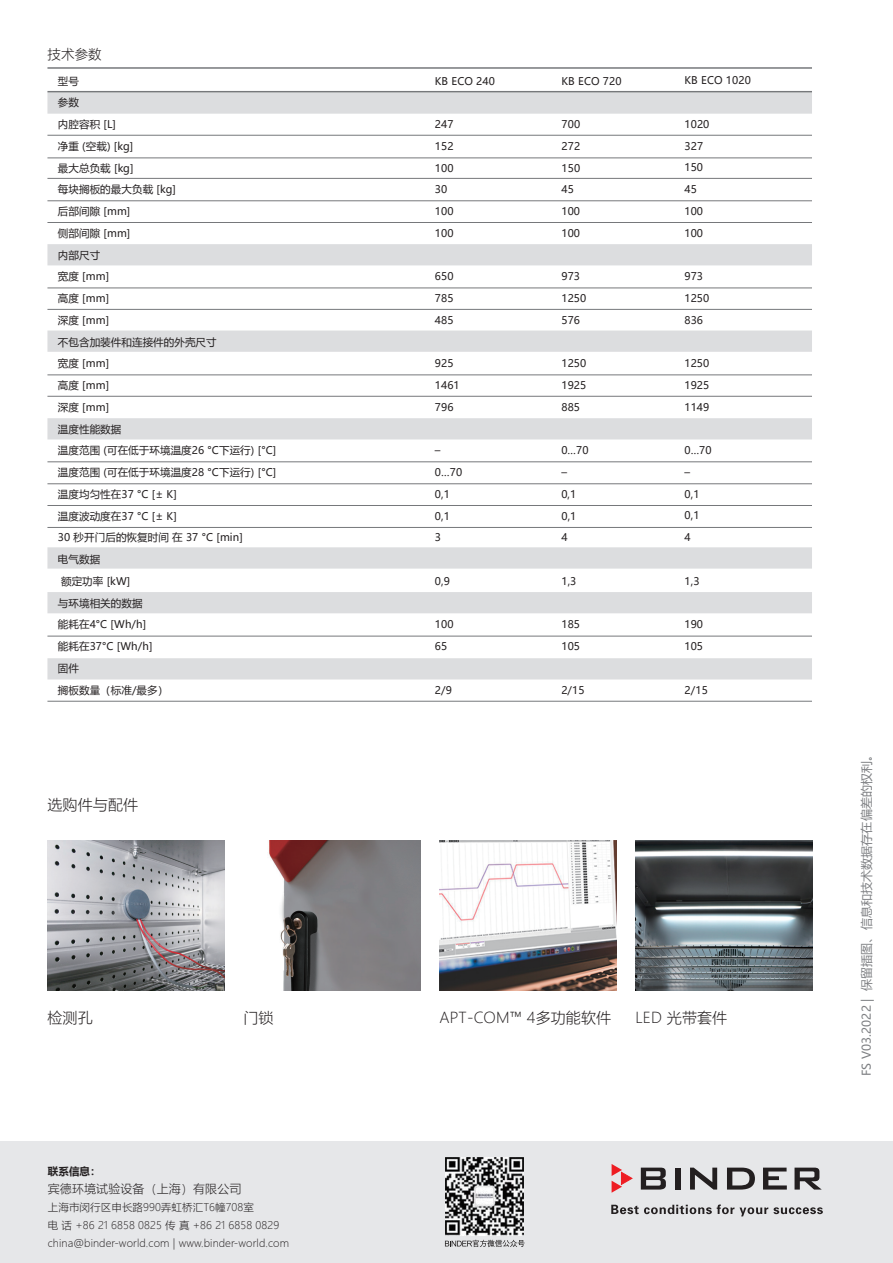
<style>
.page{position:relative;width:893px;height:1263px;background:#fff}
.page>*{position:absolute;margin:0;border:0;box-sizing:border-box;transform-origin:0 0}
.t1{font:15px "Microsoft Ya Hei UI Light";letter-spacing:.01em;color:#231f20}
.t2{font:13.5px "Microsoft Ya Hei UI Light";color:#231f20}
.t3{font:12px "Microsoft Ya Hei UI";letter-spacing:.01em;color:#7e8083}
.t4{font:12px "Microsoft Ya Hei UI Light";letter-spacing:.01em;color:#231f20}
.t5{font:10.5px/21.8px "Microsoft Ya Hei UI";letter-spacing:.01em;color:#231f20}
.t6{font:10.5px/18px "Microsoft Ya Hei UI Light";letter-spacing:.01em;color:#231f20}
.t7{font:700 10.5px "Microsoft Ya Hei UI";color:#231f20}
</style>
<div class="page">
<svg style="left:47px;top:92px;width:765px;height:587px"></svg>
<hr style="left:47px;top:67px;width:765px;height:2px;background:#76787b">
<hr style="left:47px;top:91px;width:765px;height:1px;background:#76787b">
<hr style="left:47px;top:135px;width:765px;height:1px;background:#76787b">
<hr style="left:47px;top:158px;width:765px;height:1px;background:#76787b">
<hr style="left:47px;top:178px;width:765px;height:1px;background:#76787b">
<hr style="left:47px;top:200px;width:765px;height:1px;background:#76787b">
<hr style="left:47px;top:222px;width:765px;height:1px;background:#76787b">
<hr style="left:47px;top:288px;width:765px;height:1px;background:#76787b">
<hr style="left:47px;top:309px;width:765px;height:1px;background:#76787b">
<hr style="left:47px;top:374px;width:765px;height:1px;background:#76787b">
<hr style="left:47px;top:396px;width:765px;height:1px;background:#76787b">
<hr style="left:47px;top:461px;width:765px;height:1px;background:#76787b">
<hr style="left:47px;top:483px;width:765px;height:1px;background:#76787b">
<hr style="left:47px;top:505px;width:765px;height:1px;background:#76787b">
<hr style="left:47px;top:527px;width:765px;height:1px;background:#76787b">
<hr style="left:47px;top:636px;width:765px;height:1px;background:#76787b">
<hr style="left:47px;top:701px;width:765px;height:1px;background:#76787b">
<img style="left:47px;top:841px;width:177px;height:150px">
<img style="left:269px;top:841px;width:151px;height:150px">
<img style="left:439px;top:841px;width:177px;height:150px">
<img style="left:635px;top:841px;width:177px;height:150px">
<div style="left:0;top:1142px;width:893px;height:121px;background:#e6e7e9"></div>
<svg style="left:611px;top:1204px;width:212px;height:12px"></svg>
<svg style="left:641px;top:1167px;width:25px;height:22px"></svg>
<div style="left:675px;top:1167px;width:5px;height:22px;background:#231f20"></div>
<svg style="left:690px;top:1167px;width:27px;height:22px"></svg>
<svg style="left:727px;top:1167px;width:28px;height:22px"></svg>
<svg style="left:763px;top:1167px;width:24px;height:22px"></svg>
<svg style="left:794px;top:1167px;width:27px;height:22px"></svg>
<svg style="left:612px;top:1164px;width:20px;height:29px"></svg>
<svg style="left:445px;top:1240px;width:80px;height:7px"></svg>
<img style="left:445px;top:1157px;width:78px;height:79px">
<p class="t2" style="left:47px;top:45px;width:56px">技术参数</p>
<p class="t5" style="left:58px;top:70px;width:23px">型号</p>
<p class="t5" style="left:58px;top:91px;width:23px">参数</p>
<p class="t5" style="left:58px;top:113px;width:60px">内腔容积 [L]</p>
<p class="t5" style="left:58px;top:135px;width:77px">净重 (空载) [kg]</p>
<p class="t5" style="left:58px;top:157px;width:77px">最大总负载 [kg]</p>
<p class="t5" style="left:58px;top:178px;width:120px">每块搁板的最大负载 [kg]</p>
<p class="t5" style="left:58px;top:200px;width:74px">后部间隙 [mm]</p>
<p class="t5" style="left:58px;top:222px;width:74px">侧部间隙 [mm]</p>
<p class="t5" style="left:58px;top:244px;width:44px">内部尺寸</p>
<p class="t5" style="left:58px;top:265px;width:53px">宽度 [mm]</p>
<p class="t5" style="left:58px;top:287px;width:53px">高度 [mm]</p>
<p class="t5" style="left:58px;top:309px;width:53px">深度 [mm]</p>
<p class="t5" style="left:58px;top:331px;width:160px">不包含加装件和连接件的外壳尺寸</p>
<p class="t5" style="left:58px;top:352px;width:53px">宽度 [mm]</p>
<p class="t5" style="left:58px;top:374px;width:53px">高度 [mm]</p>
<p class="t5" style="left:58px;top:396px;width:53px">深度 [mm]</p>
<p class="t5" style="left:58px;top:418px;width:65px">温度性能数据</p>
<p class="t5" style="left:58px;top:439px;width:220px">温度范围 (可在低于环境温度26 °C下运行) [°C]</p>
<p class="t5" style="left:58px;top:461px;width:220px">温度范围 (可在低于环境温度28 °C下运行) [°C]</p>
<p class="t5" style="left:58px;top:483px;width:121px">温度均匀性在37 °C [± K]</p>
<p class="t5" style="left:58px;top:505px;width:121px">温度波动度在37 °C [± K]</p>
<p class="t5" style="left:58px;top:526px;width:187px">30 秒开门后的恢复时间在 37 °C [min]</p>
<p class="t5" style="left:58px;top:548px;width:44px">电气数据</p>
<p class="t5" style="left:61px;top:570px;width:71px">额定功率 [kW]</p>
<p class="t5" style="left:58px;top:592px;width:86px">与环境相关的数据</p>
<p class="t5" style="left:58px;top:613px;width:90px">能耗在4°C [Wh/h]</p>
<p class="t5" style="left:58px;top:635px;width:96px">能耗在37°C [Wh/h]</p>
<p class="t5" style="left:58px;top:657px;width:23px">固件</p>
<p class="t5" style="left:58px;top:679px;width:112px">搁板数量（标准/最多）</p>
<h1 class="t1" style="left:47px;top:795px;width:92px">选购件与配件</h1>
<p class="t5" style="left:435px;top:70px;width:62px">KB ECO 240</p>
<p class="t5" style="left:435px;top:113px;width:20px">247<br>152<br>100<br>30<br>100<br>100</p>
<p class="t5" style="left:435px;top:265px;width:20px;text-align:justify">650<br>785<br>485</p>
<p class="t5" style="left:435px;top:352px;width:26px">925<br>1461<br>796</p>
<p class="t5" style="left:435px;top:439px;width:29px">–<br>0…70<br>0,1<br>0,1<br>3</p>
<p class="t5" style="left:435px;top:570px;width:17px">0,9</p>
<p class="t5" style="left:435px;top:613px;width:20px">100<br>65</p>
<p class="t5" style="left:435px;top:679px;width:18px">2/9</p>
<p class="t5" style="left:561px;top:70px;width:62px">KB ECO 720</p>
<p class="t5" style="left:561px;top:113px;width:20px">700<br>272<br>150<br>45<br>100<br>100</p>
<p class="t5" style="left:561px;top:265px;width:26px">973<br>1250<br>576</p>
<p class="t5" style="left:561px;top:352px;width:26px;text-align:justify">1250<br>1925<br>885</p>
<p class="t5" style="left:561px;top:439px;width:29px">0…70 –<br>0,1<br>0,1<br>4</p>
<p class="t5" style="left:561px;top:570px;width:17px">1,3</p>
<p class="t5" style="left:561px;top:613px;width:20px">185<br>105</p>
<p class="t5" style="left:561px;top:678px;width:25px">2/15</p>
<p class="t5" style="left:684px;top:69px;width:68px">KB ECO 1020</p>
<p class="t5" style="left:684px;top:113px;width:26px">1020<br>327<br>150<br>45<br>100<br>100</p>
<p class="t5" style="left:684px;top:265px;width:26px">973<br>1250<br>836</p>
<p class="t5" style="left:684px;top:352px;width:26px;text-align:justify">1250<br>1925<br>1149</p>
<p class="t5" style="left:684px;top:439px;width:29px">0…70 –<br>0,1<br>0,1<br>4</p>
<p class="t5" style="left:684px;top:570px;width:17px">1,3</p>
<p class="t5" style="left:684px;top:613px;width:20px">190<br>105</p>
<p class="t5" style="left:684px;top:678px;width:25px">2/15</p>
<h1 class="t1" style="left:47px;top:1008px;width:47px">检测孔</h1>
<h1 class="t1" style="left:243px;top:1008px;width:32px">门锁</h1>
<h1 class="t1" style="left:439px;top:1008px;width:173px">APT-COM™ 4多功能软件</h1>
<h1 class="t1" style="left:635px;top:1008px;width:93px">LED 光带套件</h1>
<p class="t7" style="left:48px;top:1164px;width:54px">联系信息：</p>
<p class="t4" style="left:48px;top:1180px;width:195px">宾德环境试验设备（上海）有限公司</p>
<p class="t6" style="left:48px;top:1198px;width:243px">上海市闵行区申长路990弄虹桥汇T6幢708室<br>电话 +86 21 6858 0825 传真 +86 21 6858 0829 china@binder-world.com | www.binder-world.com</p>
<p class="t3" style="left:858px;top:1076px;width:329px;rotate:-90deg">FS V03.2022 | 保留插图、信息和技术数据存在偏差的权利。</p>
</div>
